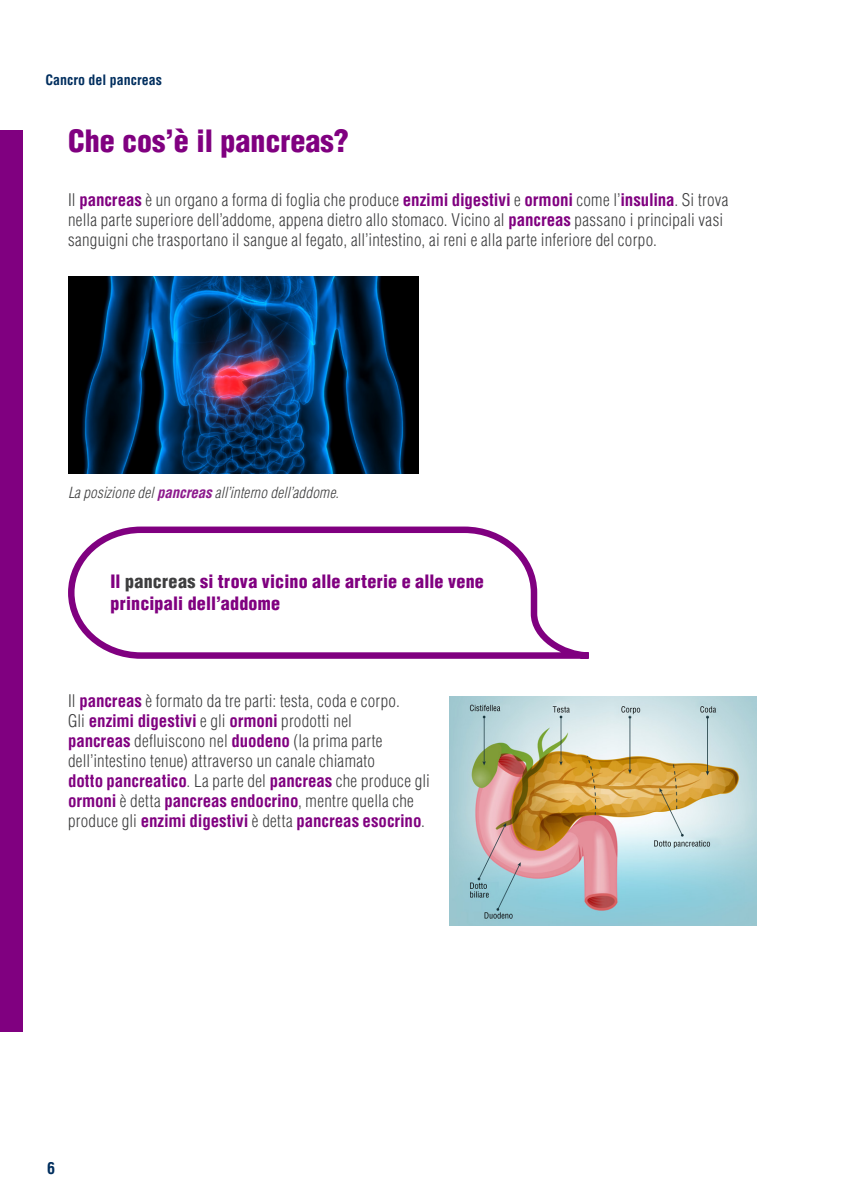
<style>
.page{position:relative;width:842px;height:1191px;background:#fff}
.page>*{position:absolute;margin:0;border:0;box-sizing:border-box;transform-origin:0 0}
.t1{font:900 condensed 30px "Helvetica LT Std";color:#800080}
.t2{font:900 condensed 18px/22px "Helvetica LT Std";letter-spacing:.015em;color:#800080}
.t3{font:300 condensed 17px/20px "Helvetica LT Std";letter-spacing:.02em;color:#3e3e3f}
.t4{font:700 condensed 16px "Helvetica LT Std";color:#002e5e}
.t5{font:italic 300 condensed 15px "Helvetica";letter-spacing:.015em;color:#3e3e3f}
.t6{font:700 condensed 14px "Helvetica LT Std";color:#002e5e}
.s1{font-weight:700;color:#800080}
.s2{font-family:"Helvetica LT Std";font-weight:700;color:#8d1a8d}
.s3{color:#3e3e3f}
</style>
<div class="page">
<div style="left:0;top:130px;width:23px;height:902px;background:#800080"></div>
<img style="left:68px;top:276px;width:350px;height:197px">
<svg style="left:68px;top:526px;width:521px;height:133px"></svg>
<img style="left:449px;top:696px;width:308px;height:229px">
<p class="t6" style="left:45px;top:71px;width:118px">Cancro del pancreas</p>
<h1 class="t1" style="left:68px;top:122px;width:282px">Che cos’è il pancreas?</h1>
<p class="t3" style="left:68px;top:190px;width:662px">Il <span class="s1">pancreas</span> è un organo a forma di foglia che produce <span class="s1">enzimi digestivi</span> e <span class="s1">ormoni</span> come l’<span class="s1">insulina</span>. Si trova nella parte superiore dell’addome, appena dietro allo stomaco. Vicino al <span class="s1">pancreas</span> passano i principali vasi sanguigni che trasportano il sangue al fegato, all’intestino, ai reni e alla parte inferiore del corpo.</p>
<p class="t5" style="left:68px;top:483px;width:272px">La posizione del <span class="s2">pancreas</span> all’interno dell’addome.</p>
<p class="t2" style="left:111px;top:570px;width:375px">Il <span class="s3">pancreas</span> si trova vicino alle arterie e alle vene principali dell’addome</p>
<p class="t3" style="left:68px;top:690px;width:363px">Il <span class="s1">pancreas</span> è formato da tre parti: testa, coda e corpo.<br>Gli <span class="s1">enzimi digestivi</span> e gli <span class="s1">ormoni</span> prodotti nel<br><span class="s1">pancreas</span> defluiscono nel <span class="s1">duodeno</span> (la prima parte dell’intestino tenue) attraverso un canale chiamato<br><span class="s1">dotto pancreatico</span>. La parte del <span class="s1">pancreas</span> che produce gli <span class="s1">ormoni</span> è detta <span class="s1">pancreas endocrino</span>, mentre quella che produce gli <span class="s1">enzimi digestivi</span> è detta <span class="s1">pancreas esocrino</span>.</p>
<p class="t4" style="left:47px;top:1158px;width:9px">6</p>
</div>
